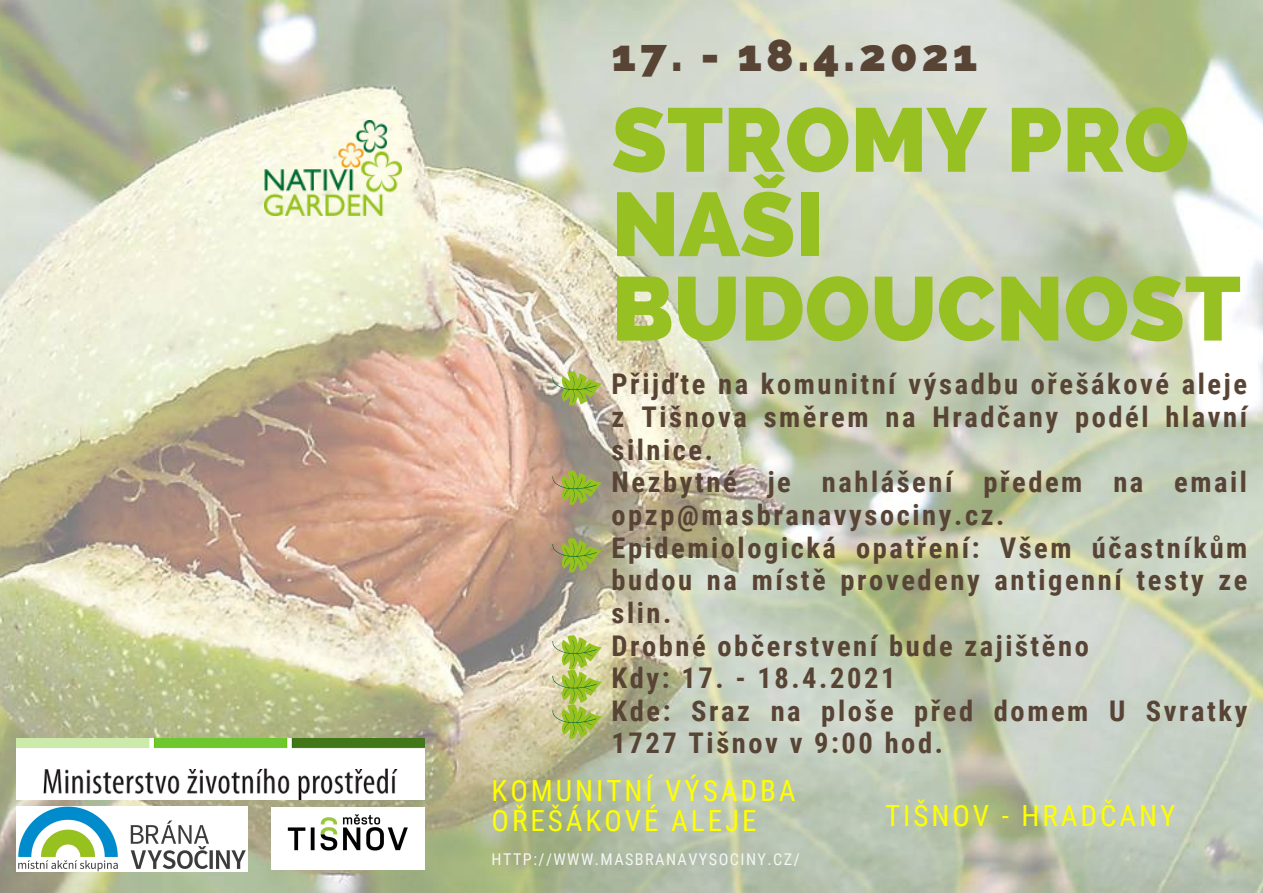
<style>
.page{position:relative;width:1263px;height:893px;background:#fff}
.page>*{position:absolute;margin:0;border:0;box-sizing:border-box;transform-origin:0 0}
.t1{font:800 90px/84.4px "Raleway";color:#97c023}
.t2{font:800 45px "Raleway";letter-spacing:.09em;color:#584435}
.t3{font:29.17px/30.2px "Roboto Condensed";letter-spacing:.1em;color:#feff00}
.t4{font:700 28.5px/32.6px "Roboto Condensed";letter-spacing:.09em;color:#584435;text-align:justify}
.t5{font:16.2px "Roboto Condensed";letter-spacing:.09em;color:#f6f6f6}
</style>
<div class="page">
<img style="left:0;top:0;width:1263px;height:893px">
<img style="left:17px;top:806px;width:230px;height:65px">
<img style="left:264px;top:121px;width:137px;height:94px">
<img style="left:272px;top:808px;width:152px;height:61px">
<img style="left:17px;top:739px;width:407px;height:60px">
<svg style="left:552px;top:635px;width:49px;height:104px;background:#b5c86c"></svg>
<svg style="left:552px;top:538px;width:49px;height:34px;background:#99a752"></svg>
<svg style="left:552px;top:470px;width:49px;height:35px;background:#9ea755"></svg>
<svg style="left:552px;top:371px;width:49px;height:35px;background:#a7b767"></svg>
<p class="t2" style="left:611px;top:28px;width:367px">17. - 18.4.2021</p>
<p class="t1" style="left:611px;top:98px;width:631px">STROMY PRO<br>NAŠI<br>BUDOUCNOST</p>
<p class="t4" style="left:611px;top:368px;width:637px">Přijďte na komunitní výsadbu ořešákové aleje z Tišnova směrem na Hradčany podél hlavní silnice.</p>
<p class="t4" style="left:611px;top:466px;width:637px">Nezbytné je nahlášení předem na email opzp@masbranavysociny.cz.</p>
<p class="t4" style="left:611px;top:531px;width:637px">Epidemiologická opatření: Všem účastníkům budou na místě provedeny antigenní testy ze slin.</p>
<p class="t4" style="left:611px;top:629px;width:479px">Drobné občerstvení bude zajištěno</p>
<p class="t4" style="left:611px;top:662px;width:285px">Kdy: 17. - 18.4.2021</p>
<p class="t4" style="left:611px;top:694px;width:637px">Kde: Sraz na ploše před domem U Svratky<br>1727 Tišnov v 9:00 hod.</p>
<p class="t3" style="left:492px;top:776px;width:305px">KOMUNITNÍ VÝSADBA<br>OŘEŠÁKOVÉ ALEJE</p>
<p class="t5" style="left:492px;top:850px;width:310px">HTTP://WWW.MASBRANAVYSOCINY.CZ/</p>
<p class="t3" style="left:885px;top:800px;width:292px">TIŠNOV - HRADČANY</p>
</div>
